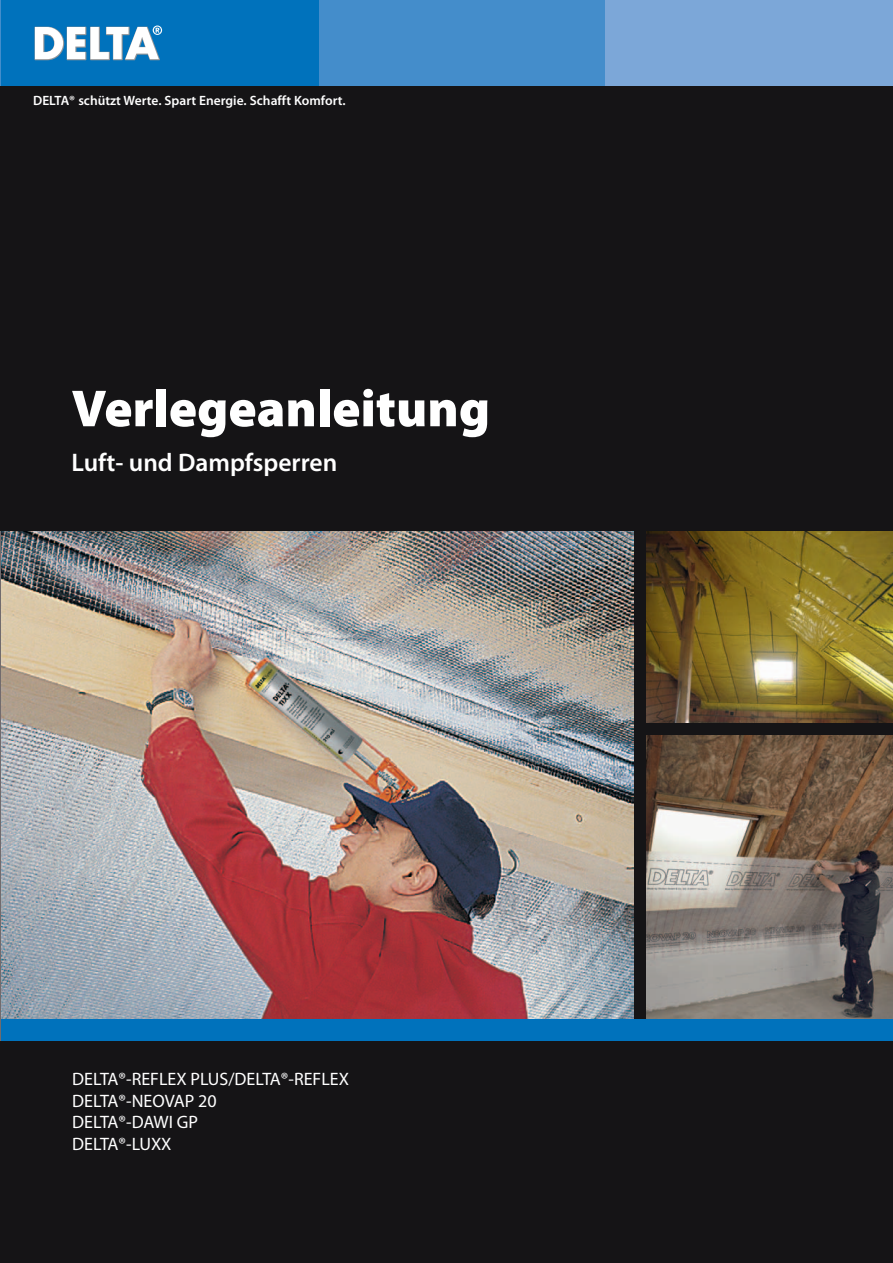
<style>
.page{position:relative;width:893px;height:1263px;background:#151416}
.page>*{position:absolute;margin:0;border:0;box-sizing:border-box;transform-origin:0 0}
.ProdNameKurz_50_Bl{font:900 52.5px "Myriad Pro Doerken";color:#fff}
.ProdNameKurz_50_Bl-2{font:600 25.5px "Myriad Pro Doerken";color:#fff}
.t1{font:18px "Myriad Pro Doerken";color:#fff}
.Slogan_9_12_Sb_weiss{font:600 13.5px "Myriad Pro Doerken";color:#fff}
</style>
<div class="page">
<img style="left:0;top:531px;width:634px;height:488px">
<div style="left:319px;top:0;width:287px;height:85px;background:#448dcb"></div>
<div style="left:606px;top:0;width:287px;height:85px;background:#7ca7d8"></div>
<div style="left:0;top:0;width:319px;height:85px;background:#0072bc"></div>
<svg style="left:35px;top:26px;width:127px;height:34px"></svg>
<img style="left:646px;top:531px;width:247px;height:192px">
<img style="left:646px;top:736px;width:247px;height:283px">
<div style="left:0;top:1019px;width:893px;height:22px;background:#0072bc"></div>
<p class="Slogan_9_12_Sb_weiss" style="left:33px;top:92px;width:314px">DELTA® schützt Werte. Spart Energie. Schafft Komfort.</p>
<p class="ProdNameKurz_50_Bl" style="left:71px;top:373px;width:420px">Verlegeanleitung</p>
<p class="ProdNameKurz_50_Bl-2" style="left:71px;top:446px;width:267px">Luft- und Dampfsperren</p>
<p class="t1" style="left:72px;top:1068px;width:278px">DELTA®-REFLEX PLUS/DELTA®-REFLEX</p>
<p class="t1" style="left:72px;top:1089px;width:146px">DELTA®-NEOVAP 20</p>
<p class="t1" style="left:72px;top:1111px;width:127px">DELTA®-DAWI GP</p>
<p class="t1" style="left:72px;top:1133px;width:101px">DELTA®-LUXX</p>
</div>
